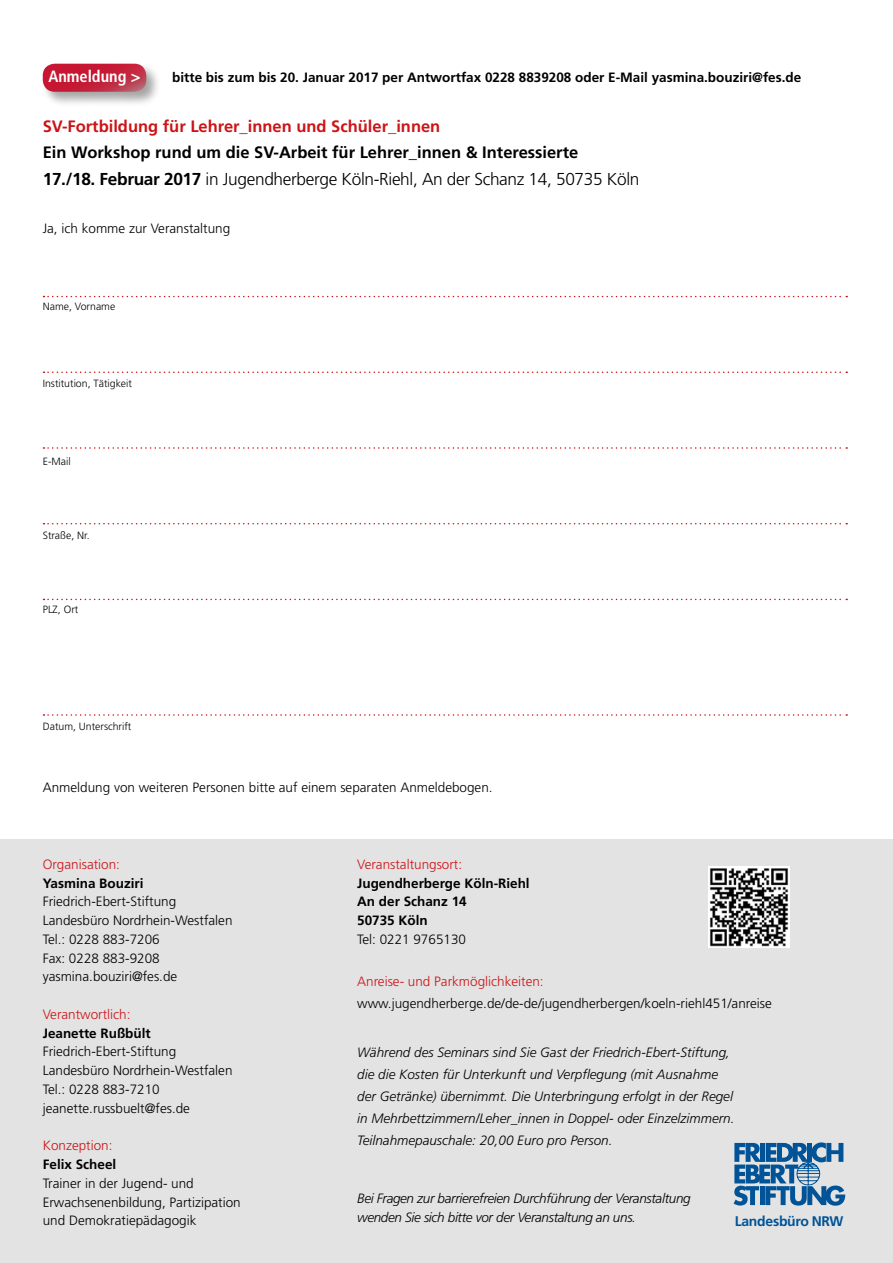
<style>
.page{position:relative;width:893px;height:1263px;background:#fff}
.page>*{position:absolute;margin:0;border:0;box-sizing:border-box;transform-origin:0 0}
.t1{font:300 17.25px "Frutiger";letter-spacing:-.02em;color:#000}
.t2{font:700 16.5px "Frutiger";color:#000}
.t3{font:700 16.5px "Frutiger";color:#cd1316}
.t4{font:700 condensed 16.35px "Frutiger";color:#fff}
.t5{font:700 13.95px "Frutiger";letter-spacing:-.015em;color:#005397}
.t6{font:300 13.5px/18.8px "Frutiger";color:#000}
.t7{font:italic 300 13.5px/22px "Frutiger";color:#000}
.t8{font:700 13.5px/18.8px "Frutiger";color:#000}
.t9{font:italic 300 13.5px/19.5px "Frutiger";letter-spacing:-.025em;color:#000}
.t10{font:300 13.5px "Frutiger";color:#cd1316}
.t11{font:300 10.5px "Frutiger";color:#000}
.s1{font-family:"Frutiger CE";font-stretch:normal}
.s2{font-family:"Frutiger CE";font-weight:700}
</style>
<div class="page">
<div style="left:0;top:839px;width:893px;height:424px;background:#e3e3e3"></div>
<svg style="left:734px;top:1142px;width:111px;height:64px"></svg>
<svg style="left:43px;top:296px;width:804px;height:1px"></svg>
<svg style="left:43px;top:371px;width:804px;height:2px"></svg>
<svg style="left:43px;top:447px;width:804px;height:2px"></svg>
<svg style="left:43px;top:523px;width:804px;height:1px"></svg>
<svg style="left:43px;top:599px;width:804px;height:1px"></svg>
<svg style="left:43px;top:714px;width:804px;height:2px"></svg>
<div style="left:41px;top:62px;width:121px;height:45px;background:#000;opacity:.35"></div>
<svg style="left:43px;top:64px;width:103px;height:28px;background:#c3233b"></svg>
<img style="left:709px;top:867px;width:80px;height:80px">
<p class="t4" style="left:48px;top:66px;width:94px">Anmeldung <span class="s1">&gt;</span></p>
<p class="t8" style="left:172px;top:67px;width:631px">bitte bis zum bis 20. Januar 2017 per Antwortfax 0228 8839208 oder E-Mail yasmina.bouziri@fes.de</p>
<p class="t3" style="left:43px;top:117px;width:399px">SV-Fortbildung für Lehrer_innen und Schüler_innen</p>
<p class="t2" style="left:43px;top:142px;width:537px">Ein Workshop rund um die SV-Arbeit für Lehrer_innen &amp; Interessierte</p>
<p class="t1" style="left:43px;top:169px;width:598px"><span class="s2">17./18. Februar 2017</span> in Jugendherberge Köln-Riehl, An der Schanz 14, 50735 Köln</p>
<p class="t6" style="left:43px;top:219px;width:189px">Ja, ich komme zur Veranstaltung</p>
<p class="t11" style="left:43px;top:301px;width:74px">Name, Vorname</p>
<p class="t11" style="left:43px;top:378px;width:91px">Institution, Tätigkeit</p>
<p class="t11" style="left:43px;top:455px;width:29px">E-Mail</p>
<p class="t11" style="left:43px;top:529px;width:48px">Straße, Nr.</p>
<p class="t11" style="left:43px;top:604px;width:37px">PLZ, Ort</p>
<p class="t11" style="left:43px;top:720px;width:90px">Datum, Unterschrift</p>
<p class="t6" style="left:43px;top:778px;width:451px">Anmeldung von weiteren Personen bitte auf einem separaten Anmeldebogen.</p>
<p class="t10" style="left:43px;top:857px;width:79px">Organisation:</p>
<p class="t8" style="left:43px;top:873px;width:102px">Yasmina Bouziri</p>
<p class="t6" style="left:43px;top:892px;width:191px">Friedrich-Ebert-Stiftung<br>Landesbüro Nordrhein-Westfalen<br>Tel.: 0228 883-7206<br>Fax: 0228 883-9208 yasmina.bouziri@fes.de</p>
<p class="t10" style="left:43px;top:1007px;width:89px">Verantwortlich:</p>
<p class="t8" style="left:43px;top:1023px;width:110px">Jeanette Rußbült</p>
<p class="t6" style="left:43px;top:1042px;width:191px">Friedrich-Ebert-Stiftung<br>Landesbüro Nordrhein-Westfalen<br>Tel.: 0228 883-7210 jeanette.russbuelt@fes.de</p>
<p class="t10" style="left:43px;top:1138px;width:71px">Konzeption:</p>
<p class="t8" style="left:43px;top:1155px;width:75px">Felix Scheel</p>
<p class="t6" style="left:43px;top:1174px;width:200px">Trainer in der Jugend- und<br>Erwachsenenbildung, Partizipation und Demokratiepädagogik</p>
<p class="t10" style="left:357px;top:857px;width:107px">Veranstaltungsort:</p>
<p class="t8" style="left:357px;top:873px;width:174px">Jugendherberge Köln-Riehl<br>An der Schanz 14<br>50735 Köln</p>
<p class="t6" style="left:357px;top:930px;width:110px">Tel: 0221 9765130</p>
<p class="t10" style="left:357px;top:974px;width:188px">Anreise- und Parkmöglichkeiten:</p>
<p class="t6" style="left:357px;top:994px;width:416px">www.jugendherberge.de/de-de/jugendherbergen/koeln-riehl451/anreise</p>
<p class="t7" style="left:357px;top:1041px;width:379px">Während des Seminars sind Sie Gast der Friedrich-Ebert-Stiftung, die die Kosten für Unterkunft und Verpflegung (mit Ausnahme der Getränke) übernimmt. Die Unterbringung erfolgt in der Regel in Mehrbettzimmern/Leher_innen in Doppel- oder Einzelzimmern.<br>Teilnahmepauschale: 20,00 Euro pro Person.</p>
<p class="t9" style="left:357px;top:1188px;width:335px">Bei Fragen zur barrierefreien Durchführung der Veranstaltung wenden Sie sich bitte vor der Veranstaltung an uns.</p>
<p class="t5" style="left:735px;top:1212px;width:110px">Landesbüro NRW</p>
</div>
